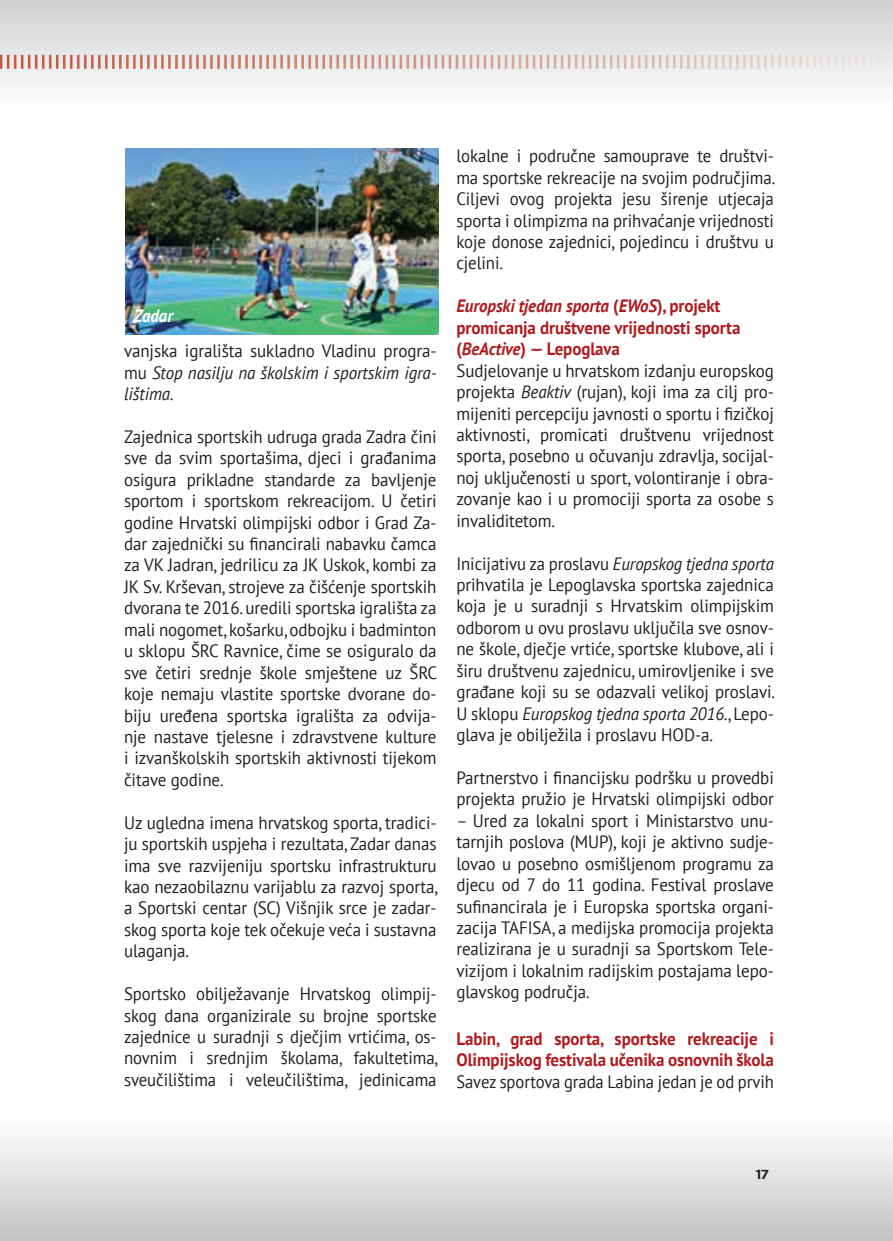
<style>
.page{position:relative;width:893px;height:1241px;background:#fff}
.page>*{position:absolute;margin:0;border:0;box-sizing:border-box;transform-origin:0 0}
.t1{font:17.85px/21.3px "PT Sans";letter-spacing:-.005em;color:#231f20;text-align:justify;scale:.95 1}
.t2{font:17.85px/21.3px "PT Sans";letter-spacing:-.005em;color:#231f20;text-align:justify;scale:.94 1}
.t3{font:italic 17.85px/21.3px "PT Sans";letter-spacing:-.005em;color:#231f20;text-align:justify;scale:.95 1}
.t4{font:700 17.85px/21.3px "PT Sans";letter-spacing:-.005em;color:#b01b1f;scale:.95 1}
.t5{font:17.85px "PT Sans";letter-spacing:-.005em;color:#231f20;scale:.93 1}
.t6{font:italic 700 17.85px "PT Sans";letter-spacing:-.005em;color:#fff;scale:.94 1}
.t7{font:14px "Leitura Sans Grot 3";color:#231f20;scale:1.2 1}
.s1{font-style:normal}
.s2{font-weight:700;font-style:italic;color:#b01b1f}
.s3{font-weight:700;color:#b01b1f}
.s4{font-style:italic}
</style>
<div class="page">
<img style="left:0;top:0;width:893px;height:87px">
<img style="left:336px;top:55px;width:557px;height:14px">
<img style="left:125px;top:149px;width:314px;height:185px">
<p class="t6" style="left:134px;top:304px;width:43px">Zadar</p>
<p class="t3" style="left:124px;top:340px;width:330px"><span class="s1">vanjska igrališta sukladno Vladinu progra&shy;mu</span> Stop nasilju na školskim i sportskim igra&shy;lištima.</p>
<p class="t1" style="left:124px;top:425px;width:331px">Zajednica sportskih udruga grada Zadra čini sve da svim sportašima, djeci i građanima osigura prikladne standarde za bavljenje sportom i sportskom rekreacijom. U četiri godine Hrvatski olimpijski odbor i Grad Za&shy;dar zajednički su financirali nabavku čamca za VK Jadran, jedrilicu za JK Uskok, kombi za JK Sv. Krševan, strojeve za čišćenje sportskih dvorana te 2016. uredili sportska igrališta za mali nogomet, košarku, odbojku i badminton u sklopu ŠRC Ravnice, čime se osiguralo da sve četiri srednje škole smještene uz ŠRC koje nemaju vlastite sportske dvorane do&shy;biju uređena sportska igrališta za odvija&shy;nje nastave tjelesne i zdravstvene kulture i izvanškolskih sportskih aktivnosti tijekom čitave godine.</p>
<p class="t1" style="left:124px;top:811px;width:332px">Uz ugledna imena hrvatskog sporta, tradici&shy;ju sportskih uspjeha i rezultata, Zadar danas ima sve razvijeniju sportsku infrastrukturu kao nezaobilaznu varijablu za razvoj sporta, a Sportski centar (SC) Višnjik srce je zadar&shy;skog sporta koje tek očekuje veća i sustavna ulaganja.</p>
<p class="t2" style="left:124px;top:982px;width:335px">Sportsko obilježavanje Hrvatskog olimpij&shy;skog dana organizirale su brojne sportske zajednice u suradnji s dječjim vrtićima, os&shy;novnim i srednjim školama, fakultetima, sveučilištima i veleučilištima, jedinicama</p>
<p class="t2" style="left:456px;top:145px;width:341px">lokalne i područne samouprave te društvi&shy;ma sportske rekreacije na svojim područjima.<br>Ciljevi ovog projekta jesu širenje utjecaja sporta i olimpizma na prihvaćanje vrijednosti koje donose zajednici, pojedincu i društvu u cjelini.</p>
<p class="t1" style="left:456px;top:295px;width:336px;text-align:left"><span class="s2">Europski tjedan sporta</span> <span class="s3">(</span><span class="s2">EWoS</span><span class="s3">), projekt promicanja društvene vrijednosti sporta (</span><span class="s2">BeActive</span><span class="s3">) — Lepoglava<br></span>Sudjelovanje u hrvatskom izdanju europskog projekta <span class="s4">Beaktiv</span> (rujan), koji ima za cilj pro&shy;mijeniti percepciju javnosti o sportu i fizičkoj aktivnosti, promicati društvenu vrijednost sporta, posebno u očuvanju zdravlja, socijal&shy;noj uključenosti u sport, volontiranje i obra&shy;zovanje kao i u promociji sporta za osobe s invaliditetom.</p>
<p class="t2" style="left:456px;top:552px;width:341px">Inicijativu za proslavu <span class="s4">Europskog tjedna sporta </span>prihvatila je Lepoglavska sportska zajednica koja je u suradnji s Hrvatskim olimpijskim odborom u ovu proslavu uključila sve osnov&shy;ne škole, dječje vrtiće, sportske klubove, ali i širu društvenu zajednicu, umirovljenike i sve građane koji su se odazvali velikoj proslavi.<br>U sklopu <span class="s4">Europskog tjedna sporta 2016.</span>, Lepo&shy;glava je obilježila i proslavu HOD-a.</p>
<p class="t1" style="left:456px;top:766px;width:336px">Partnerstvo i financijsku podršku u provedbi projekta pružio je Hrvatski olimpijski odbor</p>
<p class="t1" style="left:456px;top:809px;width:336px">– Ured za lokalni sport i Ministarstvo unu&shy;tarnjih poslova (MUP), koji je aktivno sudje&shy;lovao u posebno osmišljenom programu za djecu od 7 do 11 godina. Festival proslave sufinancirala je i Europska sportska organi&shy;zacija TAFISA, a medijska promocija projekta realizirana je u suradnji sa Sportskom Tele&shy;vizijom i lokalnim radijskim postajama lepo&shy;glavskog područja.</p>
<p class="t4" style="left:456px;top:1027px;width:336px">Labin, grad sporta, sportske rekreacije i<br>Olimpijskog festivala učenika osnovnih škola</p>
<p class="t5" style="left:456px;top:1069px;width:343px">Savez sportova grada Labina jedan je od prvih</p>
<p class="t7" style="left:755px;top:1165px;width:13px">17</p>
</div>
